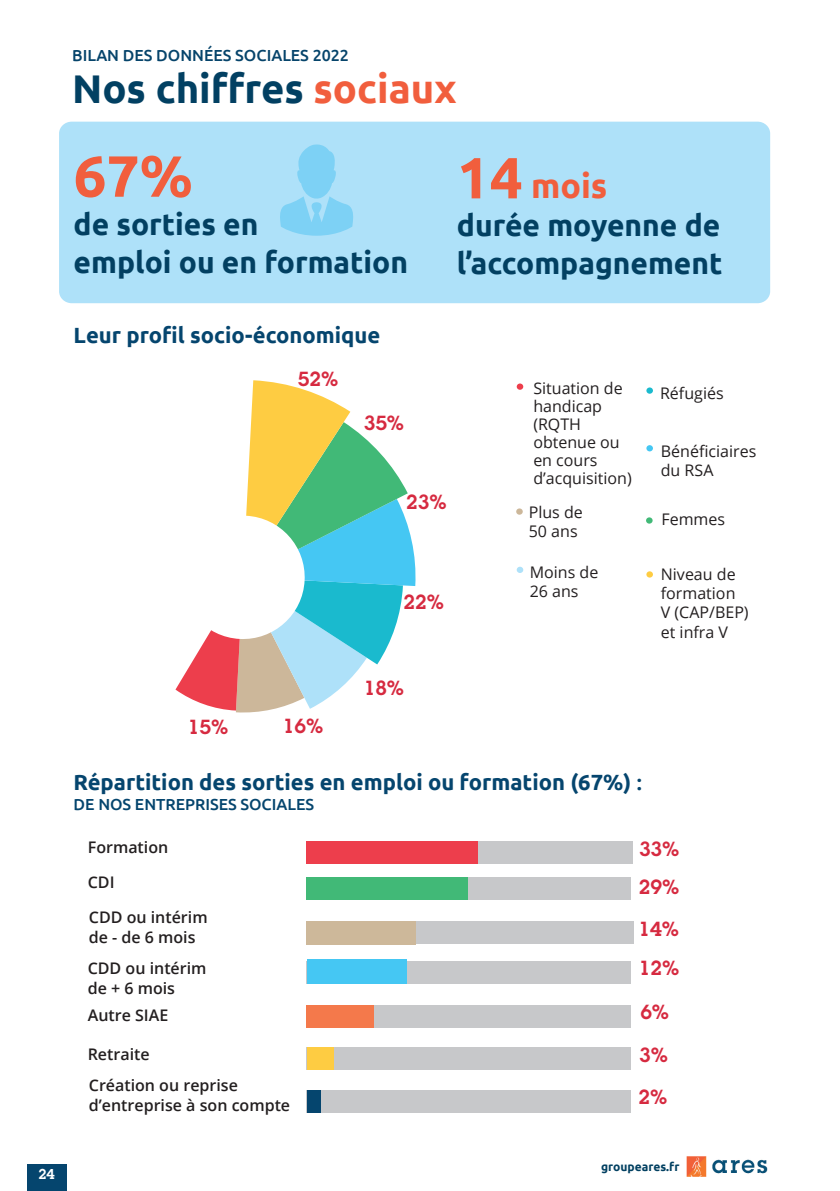
<style>
.page{position:relative;width:840px;height:1191px;background:#fff}
.page>*{position:absolute;margin:0;border:0;box-sizing:border-box;transform-origin:0 0}
.t1{font:700 58px "Ubuntu";color:#f15e3d}
.t2{font:700 40px "Ubuntu";color:#024062}
.t3{font:700 34px "Ubuntu";color:#f15e3d}
.t4{font:700 30px/38px "Ubuntu";color:#024062}
.t5{font:700 22px "Ubuntu";color:#05456e}
.t6{font:600 20px "Lubalin Graph Std";color:#d62a40}
.t7{font:16px/19.2px "Open Sans";color:#231f20}
.t8{font:600 16px/20px "Open Sans";color:#231f20}
.t9{font:500 16px "Ubuntu";color:#06446b}
.t10{font:500 16px "Ubuntu";color:#05456e}
.t11{font:600 14px "Lubalin Graph Std";color:#fff}
.t12{font:700 12px "Ubuntu";color:#024061}
.s1{color:#f15e3d}
.s2{font-size:58px}
.s3{font-weight:500}
</style>
<div class="page">
<img style="left:686px;top:1156px;width:81px;height:20px">
<div style="left:27px;top:1163px;width:39px;height:28px;background:#05456e"></div>
<div style="left:59px;top:122px;width:710px;height:181px;background:#aee1f9;border-radius:12px"></div>
<svg style="left:280px;top:144px;width:73px;height:92px"></svg>
<div style="left:308px;top:841px;width:324px;height:22px;background:#c7c8ca"></div>
<div style="left:306px;top:841px;width:172px;height:22px;background:#ed3e4c"></div>
<div style="left:516px;top:567px;width:7px;height:6px;background:#aee1f9;border-radius:50%"></div>
<svg style="left:175px;top:380px;width:241px;height:333px"></svg>
<svg style="left:645px;top:517px;width:7px;height:6px"></svg>
<div style="left:516px;top:508px;width:6px;height:7px;background:#ccb79a;border-radius:50%"></div>
<svg style="left:646px;top:445px;width:6px;height:6px"></svg>
<div style="left:646px;top:387px;width:6px;height:7px;background:#1abace;border-radius:50%"></div>
<div style="left:516px;top:383px;width:7px;height:7px;background:#ed3e4c;border-radius:50%"></div>
<svg style="left:646px;top:571px;width:6px;height:6px"></svg>
<div style="left:306px;top:877px;width:324px;height:23px;background:#c7c8ca"></div>
<div style="left:306px;top:877px;width:161px;height:23px;background:#41b977"></div>
<div style="left:309px;top:921px;width:324px;height:22px;background:#c7c8ca"></div>
<div style="left:306px;top:960px;width:324px;height:23px;background:#c7c8ca"></div>
<div style="left:306px;top:921px;width:110px;height:23px;background:#cdb89a"></div>
<div style="left:306px;top:1004px;width:324px;height:23px;background:#c7c8ca"></div>
<div style="left:306px;top:1004px;width:68px;height:23px;background:#f4794b"></div>
<div style="left:306px;top:1047px;width:324px;height:23px;background:#c7c8ca"></div>
<div style="left:306px;top:1047px;width:27px;height:23px;background:#fecc42"></div>
<div style="left:306px;top:1090px;width:324px;height:23px;background:#c7c8ca"></div>
<div style="left:306px;top:1090px;width:14px;height:23px;background:#05456e"></div>
<div style="left:307px;top:960px;width:99px;height:24px;background:#45c7f3"></div>
<p class="t9" style="left:72px;top:46px;width:278px">BILAN DES DONNÉES SOCIALES 2022</p>
<h2 class="t2" style="left:72px;top:65px;width:386px">Nos chiffres <span class="s1">sociaux</span></h2>
<p class="t11" style="left:38px;top:1165px;width:18px">24</p>
<h1 class="t1" style="left:74px;top:141px;width:121px">67%</h1>
<h3 class="t4" style="left:74px;top:205px;width:336px">de sorties en<br>emploi ou en formation</h3>
<h3 class="t3" style="left:456px;top:166px;width:152px"><span class="s2">14</span> mois</h3>
<h3 class="t4" style="left:456px;top:206px;width:267px">durée moyenne de l’accompagnement</h3>
<h3 class="t5" style="left:74px;top:322px;width:308px">Leur profil socio-économique</h3>
<p class="t6" style="left:298px;top:366px;width:42px">52%</p>
<p class="t6" style="left:363px;top:410px;width:42px">35%</p>
<p class="t6" style="left:406px;top:489px;width:42px">23%</p>
<p class="t6" style="left:188px;top:714px;width:42px">15%</p>
<p class="t6" style="left:282px;top:713px;width:42px">16%</p>
<p class="t6" style="left:403px;top:589px;width:42px">22%</p>
<p class="t6" style="left:363px;top:674px;width:42px">18%</p>
<p class="t7" style="left:533px;top:379px;width:100px;line-height:18px">Situation de handicap (RQTH obtenue ou en cours d’acquisition)</p>
<p class="t7" style="left:659px;top:383px;width:65px">Réfugiés</p>
<p class="t7" style="left:660px;top:441px;width:97px">Bénéficiaires du RSA</p>
<p class="t7" style="left:528px;top:502px;width:56px">Plus de<br>50 ans</p>
<p class="t7" style="left:661px;top:509px;width:65px">Femmes</p>
<p class="t7" style="left:529px;top:562px;width:70px">Moins de<br>26 ans</p>
<p class="t7" style="left:660px;top:564px;width:89px">Niveau de formation<br>V (CAP/BEP) et infra V</p>
<h3 class="t5" style="left:74px;top:769px;width:570px">Répartition des sorties en emploi ou formation (67%) <span class="s3">:</span></h3>
<p class="t10" style="left:74px;top:793px;width:242px">DE NOS ENTREPRISES SOCIALES</p>
<p class="t8" style="left:88px;top:837px;width:82px">Formation</p>
<p class="t6" style="left:638px;top:836px;width:42px">33%</p>
<p class="t8" style="left:88px;top:872px;width:28px">CDI</p>
<p class="t6" style="left:638px;top:873px;width:42px">29%</p>
<p class="t8" style="left:89px;top:907px;width:120px">CDD ou intérim de - de 6 mois</p>
<p class="t6" style="left:638px;top:915px;width:42px">14%</p>
<p class="t8" style="left:88px;top:958px;width:120px">CDD ou intérim de + 6 mois</p>
<p class="t6" style="left:638px;top:954px;width:42px">12%</p>
<p class="t8" style="left:88px;top:1005px;width:82px">Autre SIAE</p>
<p class="t6" style="left:640px;top:998px;width:30px">6%</p>
<p class="t8" style="left:88px;top:1043px;width:63px">Retraite</p>
<p class="t6" style="left:638px;top:1041px;width:30px">3%</p>
<p class="t8" style="left:89px;top:1075px;width:203px">Création ou reprise d’entreprise à son compte</p>
<p class="t6" style="left:638px;top:1084px;width:30px">2%</p>
<p class="t12" style="left:600px;top:1159px;width:80px">groupeares.fr</p>
</div>
